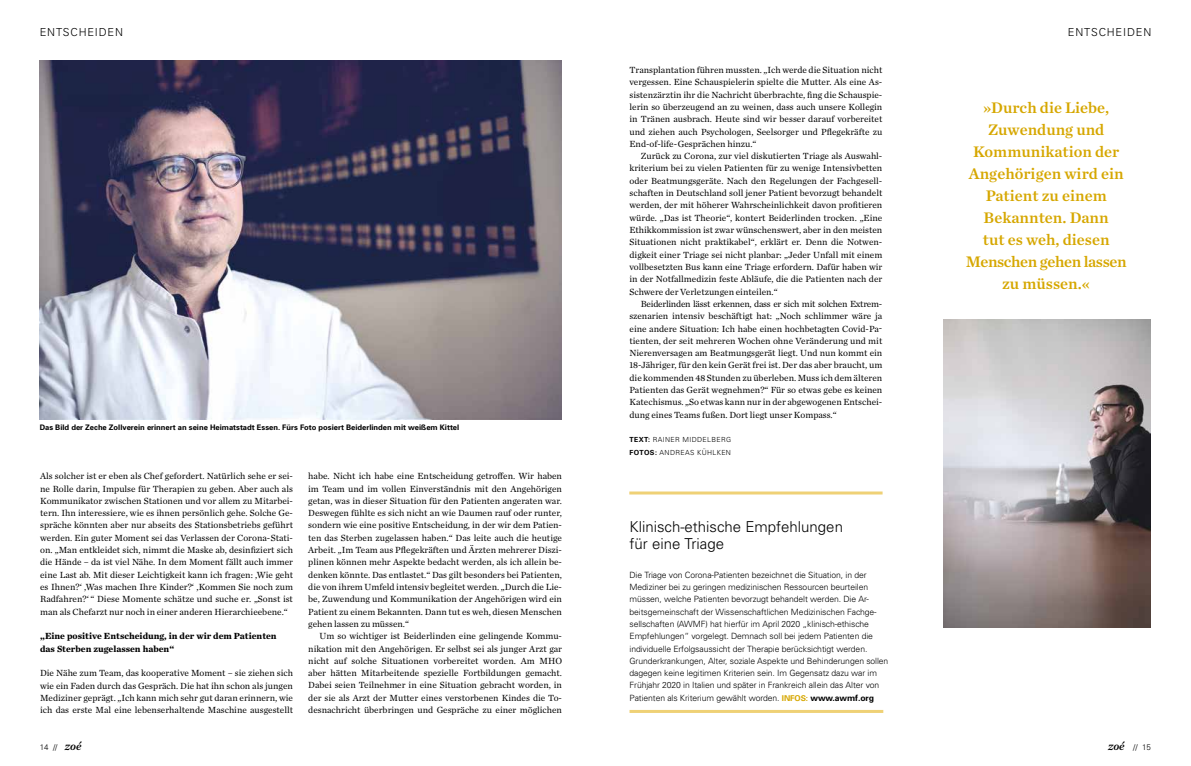
<style>
.page{position:relative;width:1191px;height:766px;background:#fff}
.page>*{position:absolute;margin:0;border:0;box-sizing:border-box;transform-origin:0 0}
.t1{font:16px/22px "Chronicle Text G1 Semi";color:#d6a700;text-align:center}
.t2{font:300 15px/17px "Univers";color:#000}
.t3{font:300 11px "Univers";letter-spacing:.075em;color:#000}
.t4{font:9.3px/12.3px "Chronicle Text G1";color:#000;text-align:justify}
.t5{font:700 9.3px/12.3px "Chronicle Text G1";color:#000}
.t6{font:300 8.6px/12.3px "Univers";letter-spacing:-.01em;color:#000}
.t7{font:300 8px "Univers";color:#000}
.t8{font:700 7.6px "Univers";color:#000}
.t9{font:300 7px/12.3px "Univers";letter-spacing:.05em;color:#000}
.s1{font-weight:700}
.s2{font-weight:700;font-size:8px;color:#d6a700}
.s3{font-family:"Chronicle Text G1 Semi";font-weight:400;font-style:italic;font-size:11.5px}
</style>
<div class="page">
<hr style="left:629px;top:709px;width:254px;height:3px;background:#efd176">
<hr style="left:629px;top:491px;width:253px;height:3px;background:#efd176">
<img style="left:40px;top:61px;width:521px;height:359px">
<img style="left:943px;top:319px;width:207px;height:308px">
<p class="t3" style="left:40px;top:25px;width:85px">ENTSCHEIDEN</p>
<p class="t3" style="left:1067px;top:25px;width:85px">ENTSCHEIDEN</p>
<p class="t8" style="left:40px;top:422px;width:421px">Das Bild der Zeche Zollverein erinnert an seine Heimatstadt Essen. Fürs Foto posiert Beiderlinden mit weißem Kittel</p>
<p class="t4" style="left:40px;top:469px;width:254px">Als solcher ist er eben als Chef gefordert. Natürlich sehe er sei&shy;ne Rolle darin, Impulse für Therapien zu geben. Aber auch als Kommunikator zwischen Stationen und vor allem zu Mitarbei&shy;tern. Ihn interessiere, wie es ihnen persönlich gehe. Solche Ge&shy;spräche könnten aber nur abseits des Stationsbetriebs geführt werden. Ein guter Moment sei das Verlassen der Corona-Stati&shy;on. „Man entkleidet sich, nimmt die Maske ab, desinfiziert sich die Hände – da ist viel Nähe. In dem Moment fällt auch immer eine Last ab. Mit dieser Leichtigkeit kann ich fragen: ‚Wie geht es Ihnen?‘ ‚Was machen Ihre Kinder?‘ ‚Kommen Sie noch zum Radfahren?‘ “ Diese Momente schätze und suche er. „Sonst ist man als Chefarzt nur noch in einer anderen Hierarchieebene.“</p>
<p class="t5" style="left:40px;top:629px;width:238px">„Eine positive Entscheidung, in der wir dem Patienten das Sterben zugelassen haben“</p>
<p class="t4" style="left:40px;top:666px;width:254px">Die Nähe zum Team, das kooperative Moment – sie ziehen sich wie ein Faden durch das Gespräch. Die hat ihn schon als jungen Mediziner geprägt. „Ich kann mich sehr gut daran erinnern, wie ich das erste Mal eine lebenserhaltende Maschine ausgestellt</p>
<p class="t4" style="left:308px;top:469px;width:255px">habe. Nicht ich habe eine Entscheidung getroffen. Wir haben im Team und im vollen Einverständnis mit den Angehörigen getan, was in dieser Situation für den Patienten angeraten war.<br>Deswegen fühlte es sich nicht an wie Daumen rauf oder runter, sondern wie eine positive Entscheidung, in der wir dem Patien&shy;ten das Sterben zugelassen haben.“ Das leite auch die heutige Arbeit. „Im Team aus Pflegekräften und Ärzten mehrerer Diszi&shy;plinen können mehr Aspekte bedacht werden, als ich allein be&shy;denken könnte. Das entlastet.“ Das gilt besonders bei Patienten, die von ihrem Umfeld intensiv begleitet werden. „Durch die Lie&shy;be, Zuwendung und Kommunikation der Angehörigen wird ein Patient zu einem Bekannten. Dann tut es weh, diesen Menschen gehen lassen zu müssen.“</p>
<p class="t4" style="left:308px;top:629px;width:255px;text-indent:11px">Um so wichtiger ist Beiderlinden eine gelingende Kommu&shy;nikation mit den Angehörigen. Er selbst sei als junger Arzt gar nicht auf solche Situationen vorbereitet worden. Am MHO aber hätten Mitarbeitende spezielle Fortbildungen gemacht.<br>Dabei seien Teilnehmer in eine Situation gebracht worden, in der sie als Arzt der Mutter eines verstorbenen Kindes die To&shy;desnachricht überbringen und Gespräche zu einer möglichen</p>
<p class="t4" style="left:629px;top:63px;width:254px">Transplantation führen mussten. „Ich werde die Situation nicht vergessen. Eine Schauspielerin spielte die Mutter. Als eine As&shy;sistenzärztin ihr die Nachricht überbrachte, fing die Schauspie&shy;lerin so überzeugend an zu weinen, dass auch unsere Kollegin in Tränen ausbrach. Heute sind wir besser darauf vorbereitet und ziehen auch Psychologen, Seelsorger und Pflegekräfte zu End-of-life-Gesprächen hinzu.“</p>
<p class="t4" style="left:629px;top:149px;width:254px;text-indent:11px">Zurück zu Corona, zur viel diskutierten Triage als Auswahl&shy;kriterium bei zu vielen Patienten für zu wenige Intensivbetten oder Beatmungsgeräte. Nach den Regelungen der Fachgesell&shy;schaften in Deutschland soll jener Patient bevorzugt behandelt werden, der mit höherer Wahrscheinlichkeit davon profitieren würde. „Das ist Theorie“, kontert Beiderlinden trocken. „Eine Ethikkommission ist zwar wünschenswert, aber in den meisten Situationen nicht praktikabel“, erklärt er. Denn die Notwen&shy;digkeit einer Triage sei nicht planbar: „Jeder Unfall mit einem vollbesetzten Bus kann eine Triage erfordern. Dafür haben wir in der Notfallmedizin feste Abläufe, die die Patienten nach der Schwere der Verletzungen einteilen.“</p>
<p class="t4" style="left:629px;top:297px;width:254px;text-indent:11px">Beiderlinden lässt erkennen, dass er sich mit solchen Extrem&shy;szenarien intensiv beschäftigt hat: „Noch schlimmer wäre ja eine andere Situation: Ich habe einen hochbetagten Covid-Pa&shy;tienten, der seit mehreren Wochen ohne Veränderung und mit Nierenversagen am Beatmungsgerät liegt. Und nun kommt ein 18-Jähriger, für den kein Gerät frei ist. Der das aber braucht, um die kommenden 48 Stunden zu überleben. Muss ich dem älteren Patienten das Gerät wegnehmen?“ Für so etwas gebe es keinen Katechismus. „So etwas kann nur in der abgewogenen Entschei&shy;dung eines Teams fußen. Dort liegt unser Kompass.“</p>
<p class="t9" style="left:629px;top:433px;width:103px"><span class="s1">TEXT:</span> RAINER MIDDELBERG<br><span class="s1">FOTOS:</span> ANDREAS KÜHLKEN</p>
<h2 class="t2" style="left:629px;top:518px;width:215px">Klinisch-ethische Empfehlungen für eine Triage</h2>
<p class="t6" style="left:629px;top:568px;width:260px">Die Triage von Corona-Patienten bezeichnet die Situation, in der Mediziner bei zu geringen medizinischen Ressourcen beurteilen müssen, welche Patienten bevorzugt behandelt werden. Die Ar&shy;beitsgemeinschaft der Wissenschaftlichen Medizinischen Fachge&shy;sellschaften (AWMF) hat hierfür im April 2020 „klinisch-ethische Empfehlungen“ vorgelegt. Demnach soll bei jedem Patienten die individuelle Erfolgsaussicht der Therapie berücksichtigt werden.<br>Grunderkrankungen, Alter, soziale Aspekte und Behinderungen sollen dagegen keine legitimen Kriterien sein. Im Gegensatz dazu war im Frühjahr 2020 in Italien und später in Frankreich allein das Alter von Patienten als Kriterium gewählt worden. <span class="s2">INFOS:</span> <span class="s1">www.awmf.org</span></p>
<h1 class="t1" style="left:965px;top:95px;width:162px">»Durch die Liebe,<br>Zuwendung und<br>Kommunikation der<br>Angehörigen wird ein<br>Patient zu einem<br>Bekannten. Dann<br>tut es weh, diesen<br>Menschen gehen lassen zu müssen.«</h1>
<p class="t7" style="left:40px;top:742px;width:43px">14 // <span class="s3">zoé</span></p>
<p class="t7" style="left:1108px;top:742px;width:44px"><span class="s3">zoé</span> // 15</p>
</div>
